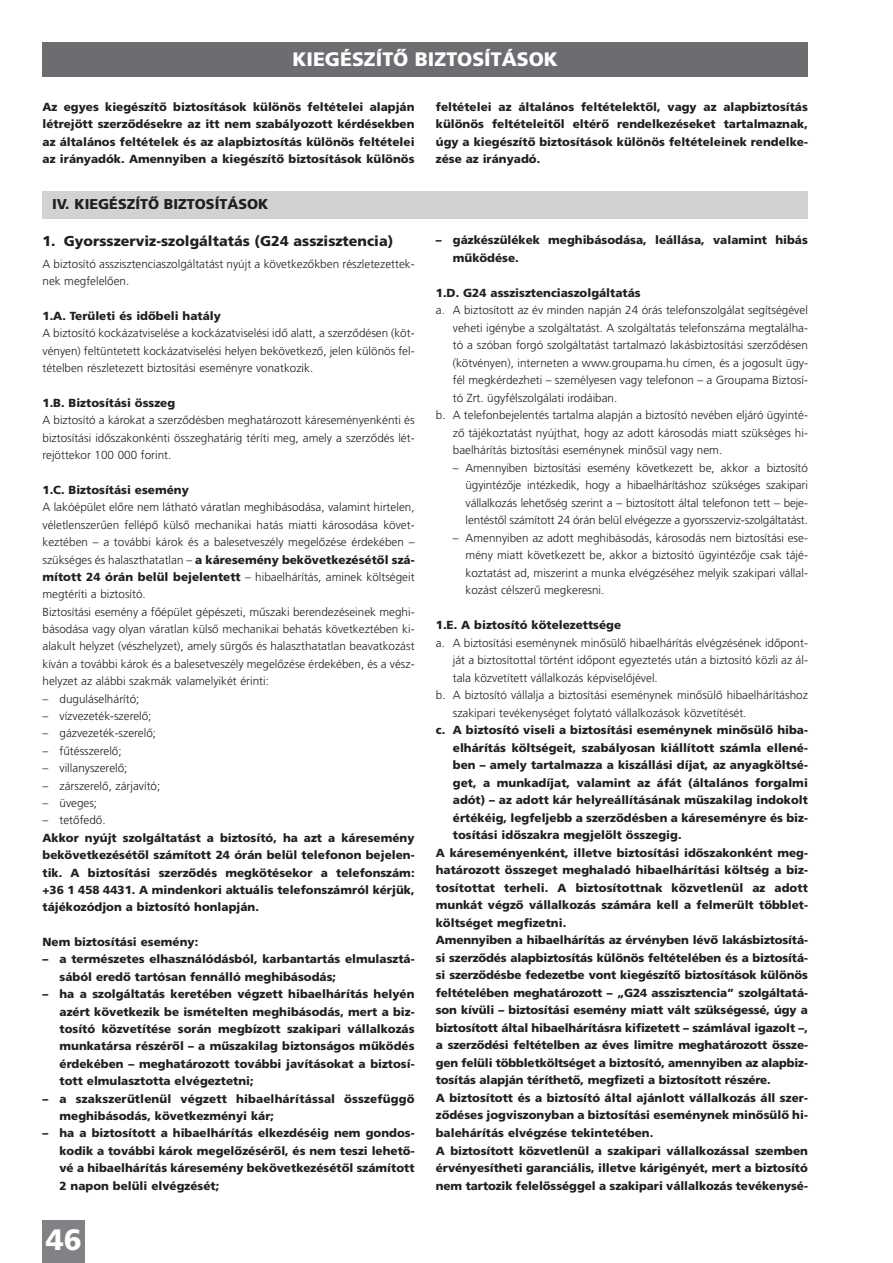
<style>
.page{position:relative;width:893px;height:1263px;background:#fff}
.page>*{position:absolute;margin:0;border:0;box-sizing:border-box;transform-origin:0 0}
.t1{font:700 29.4px "Frutiger M";color:#fff}
.t2{font:700 19.5px "Frutiger M";color:#fff}
.t3{font:700 14.25px "Frutiger M";color:#231f20}
.t4{font:700 11.7px/17.4px "Frutiger M";color:#231f20;text-align:justify}
.t5{font:11.7px/17.4px "Frutiger M Light";color:#231f20;text-align:justify}
.s1{font-family:"Frutiger M Light";font-weight:400}
.s2{font-family:"Frutiger M";font-weight:700}
</style>
<div class="page">
<div style="left:43px;top:1220px;width:42px;height:43px;background:#808285"></div>
<div style="left:43px;top:43px;width:765px;height:34px;background:#6c6d70"></div>
<div style="left:43px;top:191px;width:765px;height:28px;background:#d1d2d4"></div>
<h2 class="t2" style="left:292px;top:52px;width:267px">KIEGÉSZÍTŐ BIZTOSÍTÁSOK</h2>
<p class="t4" style="left:43px;top:99px;width:374px">Az egyes kiegészítő biztosítások különös feltételei alapján létrejött szerződésekre az itt nem szabályozott kérdésekben az általános feltételek és az alapbiztosítás különös feltételei az irányadók. Amennyiben a kiegészítő biztosítások különös</p>
<p class="t4" style="left:436px;top:99px;width:374px">feltételei az általános feltételektől, vagy az alapbiztosítás különös feltételeitől eltérő rendelkezéseket tartalmaznak, úgy a kiegészítő biztosítások különös feltételeinek rendelke&shy;zése az irányadó.</p>
<p class="t3" style="left:52px;top:198px;width:218px">IV. KIEGÉSZÍTŐ BIZTOSÍTÁSOK</p>
<p class="t3" style="left:43px;top:236px;width:352px">1. Gyorsszerviz-szolgáltatás (G24 asszisztencia)</p>
<p class="t5" style="left:43px;top:256px;width:374px">A biztosító asszisztenciaszolgáltatást nyújt a következőkben részletezettek&shy;nek megfelelően.</p>
<p class="t4" style="left:43px;top:308px;width:180px">1.A. Területi és időbeli hatály</p>
<p class="t5" style="left:43px;top:326px;width:374px">A biztosító kockázatviselése a kockázatviselési idő alatt, a szerződésen (köt&shy;vényen) feltüntetett kockázatviselési helyen bekövetkező, jelen különös fel&shy;tételben részletezett biztosítási eseményre vonatkozik.</p>
<p class="t4" style="left:43px;top:395px;width:134px">1.B. Biztosítási összeg</p>
<p class="t5" style="left:43px;top:412px;width:374px">A biztosító a károkat a szerződésben meghatározott káreseményenkénti és biztosítási időszakonkénti összeghatárig téríti meg, amely a szerződés lét&shy;rejöttekor 100 000 forint.</p>
<p class="t4" style="left:43px;top:482px;width:148px">1.C. Biztosítási esemény</p>
<p class="t5" style="left:43px;top:499px;width:374px">A lakóépület előre nem látható váratlan meghibásodása, valamint hirtelen, véletlenszerűen fellépő külső mechanikai hatás miatti károsodása követ&shy;keztében – a további károk és a balesetveszély megelőzése érdekében –</p>
<p class="t4" style="left:43px;top:552px;width:374px"><span class="s1">szükséges és halaszthatatlan –</span> a káresemény bekövetkezésétől szá-</p>
<p class="t5" style="left:43px;top:569px;width:374px;text-align:left"><span class="s2">mított 24 órán belül bejelentett</span> – hibaelhárítás, aminek költségeit megtéríti a biztosító.<br>Biztosítási esemény a főépület gépészeti, műszaki berendezéseinek meghi&shy;básodása vagy olyan váratlan külső mechanikai behatás következtében ki&shy;alakult helyzet (vészhelyzet), amely sürgős és halaszthatatlan beavatkozást kíván a további károk és a balesetveszély megelőzése érdekében, és a vész&shy;helyzet az alábbi szakmák valamelyikét érinti:</p>
<p class="t5" style="left:43px;top:691px;width:98px">– duguláselhárító;</p>
<p class="t5" style="left:43px;top:708px;width:111px">– vízvezeték-szerelő;</p>
<p class="t5" style="left:43px;top:725px;width:115px">– gázvezeték-szerelő;</p>
<p class="t5" style="left:43px;top:743px;width:81px">– fűtésszerelő;</p>
<p class="t5" style="left:43px;top:760px;width:87px">– villanyszerelő;</p>
<p class="t5" style="left:43px;top:778px;width:119px">– zárszerelő, zárjavító;</p>
<p class="t5" style="left:43px;top:795px;width:56px">– üveges;</p>
<p class="t5" style="left:43px;top:812px;width:65px">– tetőfedő.</p>
<p class="t4" style="left:43px;top:830px;width:374px">Akkor nyújt szolgáltatást a biztosító, ha azt a káresemény bekövetkezésétől számított 24 órán belül telefonon bejelen&shy;tik. A biztosítási szerződés megkötésekor a telefonszám: +36 1 458 4431. A mindenkori aktuális telefonszámról kérjük, tájékozódjon a biztosító honlapján.</p>
<p class="t4" style="left:43px;top:934px;width:157px">Nem biztosítási esemény:</p>
<p class="t4" style="left:60px;top:951px;width:357px;text-indent:-17px">– a természetes elhasználódásból, karbantartás elmulasztá&shy;sából eredő tartósan fennálló meghibásodás;</p>
<p class="t4" style="left:60px;top:986px;width:357px;text-indent:-17px">– ha a szolgáltatás keretében végzett hibaelhárítás helyén azért következik be ismételten meghibásodás, mert a biz&shy;tosító közvetítése során megbízott szakipari vállalkozás munkatársa részéről – a műszakilag biztonságos működés érdekében – meghatározott további javításokat a biztosí&shy;tott elmulasztotta elvégeztetni;</p>
<p class="t4" style="left:60px;top:1091px;width:357px;text-indent:-17px">– a szakszerűtlenül végzett hibaelhárítással összefüggő meghibásodás, következményi kár;</p>
<p class="t4" style="left:60px;top:1125px;width:357px;text-indent:-17px">– ha a biztosított a hibaelhárítás elkezdéséig nem gondos&shy;kodik a további károk megelőzéséről, és nem teszi lehető&shy;vé a hibaelhárítás káresemény bekövetkezésétől számított 2 napon belüli elvégzését;</p>
<h1 class="t1" style="left:46px;top:1227px;width:38px">46</h1>
<p class="t4" style="left:453px;top:232px;width:357px;text-indent:-17px">– gázkészülékek meghibásodása, leállása, valamint hibás működése.</p>
<p class="t4" style="left:436px;top:285px;width:206px">1.D. G24 asszisztenciaszolgáltatás</p>
<p class="t5" style="left:436px;top:302px;width:374px">a. A biztosított az év minden napján 24 órás telefonszolgálat segítségével</p>
<p class="t5" style="left:453px;top:320px;width:357px">veheti igénybe a szolgáltatást. A szolgáltatás telefonszáma megtalálha-</p>
<p class="t5" style="left:453px;top:337px;width:357px">tó a szóban forgó szolgáltatást tartalmazó lakásbiztosítási szerződésen</p>
<p class="t5" style="left:453px;top:355px;width:357px">(kötvényen), interneten a www.groupama.hu címen, és a jogosult ügy-</p>
<p class="t5" style="left:453px;top:372px;width:357px">fél megkérdezheti – személyesen vagy telefonon – a Groupama Biztosí-</p>
<p class="t5" style="left:453px;top:390px;width:166px">tó Zrt. ügyfélszolgálati irodáiban.</p>
<p class="t5" style="left:436px;top:407px;width:374px">b. A telefonbejelentés tartalma alapján a biztosító nevében eljáró ügyinté-</p>
<p class="t5" style="left:453px;top:425px;width:357px">ző tájékoztatást nyújthat, hogy az adott károsodás miatt szükséges hi-</p>
<p class="t5" style="left:453px;top:442px;width:271px">baelhárítás biztosítási eseménynek minősül vagy nem.</p>
<p class="t5" style="left:466px;top:460px;width:344px;text-indent:-13px">– Amennyiben biztosítási esemény következett be, akkor a biztosító ügyintézője intézkedik, hogy a hibaelhárításhoz szükséges szakipari vállalkozás lehetőség szerint a – biztosított által telefonon tett – beje&shy;lentéstől számított 24 órán belül elvégezze a gyorsszerviz-szolgáltatást.</p>
<p class="t5" style="left:466px;top:530px;width:344px;text-indent:-13px">– Amennyiben az adott meghibásodás, károsodás nem biztosítási ese&shy;mény miatt következett be, akkor a biztosító ügyintézője csak tájé&shy;koztatást ad, miszerint a munka elvégzéséhez melyik szakipari vállal&shy;kozást célszerű megkeresni.</p>
<p class="t4" style="left:436px;top:617px;width:187px">1.E. A biztosító kötelezettsége</p>
<p class="t5" style="left:436px;top:635px;width:374px">a. A biztosítási eseménynek minősülő hibaelhárítás elvégzésének időpont-</p>
<p class="t5" style="left:453px;top:652px;width:357px">ját a biztosítottal történt időpont egyeztetés után a biztosító közli az ál-</p>
<p class="t5" style="left:453px;top:670px;width:206px">tala közvetített vállalkozás képviselőjével.</p>
<p class="t5" style="left:436px;top:687px;width:374px">b. A biztosító vállalja a biztosítási eseménynek minősülő hibaelhárításhoz</p>
<p class="t5" style="left:453px;top:705px;width:295px">szakipari tevékenységet folytató vállalkozások közvetítését.</p>
<p class="t4" style="left:436px;top:722px;width:374px">c. A biztosító viseli a biztosítási eseménynek minősülő hiba-</p>
<p class="t4" style="left:453px;top:740px;width:357px">elhárítás költségeit, szabályosan kiállított számla ellené-</p>
<p class="t4" style="left:453px;top:757px;width:357px">ben – amely tartalmazza a kiszállási díjat, az anyagköltsé-</p>
<p class="t4" style="left:453px;top:775px;width:357px">get, a munkadíjat, valamint az áfát (általános forgalmi</p>
<p class="t4" style="left:453px;top:792px;width:357px">adót) – az adott kár helyreállításának műszakilag indokolt</p>
<p class="t4" style="left:453px;top:810px;width:357px">értékéig, legfeljebb a szerződésben a káreseményre és biz-</p>
<p class="t4" style="left:453px;top:827px;width:230px">tosítási időszakra megjelölt összegig.</p>
<p class="t4" style="left:436px;top:845px;width:374px">A káreseményenként, illetve biztosítási időszakonként meg-</p>
<p class="t4" style="left:436px;top:862px;width:374px">határozott összeget meghaladó hibaelhárítási költség a biz-</p>
<p class="t4" style="left:436px;top:880px;width:374px">tosítottat terheli. A biztosítottnak közvetlenül az adott</p>
<p class="t4" style="left:436px;top:897px;width:374px">munkát végző vállalkozás számára kell a felmerült többlet-</p>
<p class="t4" style="left:436px;top:915px;width:132px">költséget megfizetni.</p>
<p class="t4" style="left:436px;top:932px;width:374px">Amennyiben a hibaelhárítás az érvényben lévő lakásbiztosítá-</p>
<p class="t4" style="left:436px;top:950px;width:374px">si szerződés alapbiztosítás különös feltételében és a biztosítá-</p>
<p class="t4" style="left:436px;top:967px;width:374px">si szerződésbe fedezetbe vont kiegészítő biztosítások különös</p>
<p class="t4" style="left:436px;top:985px;width:374px">feltételében meghatározott – „G24 asszisztencia” szolgáltatá-</p>
<p class="t4" style="left:436px;top:1002px;width:374px">son kívüli – biztosítási esemény miatt vált szükségessé, úgy a</p>
<p class="t4" style="left:436px;top:1020px;width:374px">biztosított által hibaelhárításra kifizetett – számlával igazolt –,</p>
<p class="t4" style="left:436px;top:1037px;width:374px">a szerződési feltételben az éves limitre meghatározott össze-</p>
<p class="t4" style="left:436px;top:1055px;width:374px">gen felüli többletköltséget a biztosító, amennyiben az alapbiz-</p>
<p class="t4" style="left:436px;top:1072px;width:336px">tosítás alapján téríthető, megfizeti a biztosított részére.</p>
<p class="t4" style="left:436px;top:1090px;width:374px">A biztosított és a biztosító által ajánlott vállalkozás áll szer-</p>
<p class="t4" style="left:436px;top:1107px;width:374px">ződéses jogviszonyban a biztosítási eseménynek minősülő hi-</p>
<p class="t4" style="left:436px;top:1125px;width:219px">balehárítás elvégzése tekintetében.</p>
<p class="t4" style="left:436px;top:1142px;width:374px">A biztosított közvetlenül a szakipari vállalkozással szemben</p>
<p class="t4" style="left:436px;top:1160px;width:374px">érvényesítheti garanciális, illetve kárigényét, mert a biztosító</p>
<p class="t4" style="left:436px;top:1177px;width:374px">nem tartozik felelősséggel a szakipari vállalkozás tevékenysé-</p>
</div>
